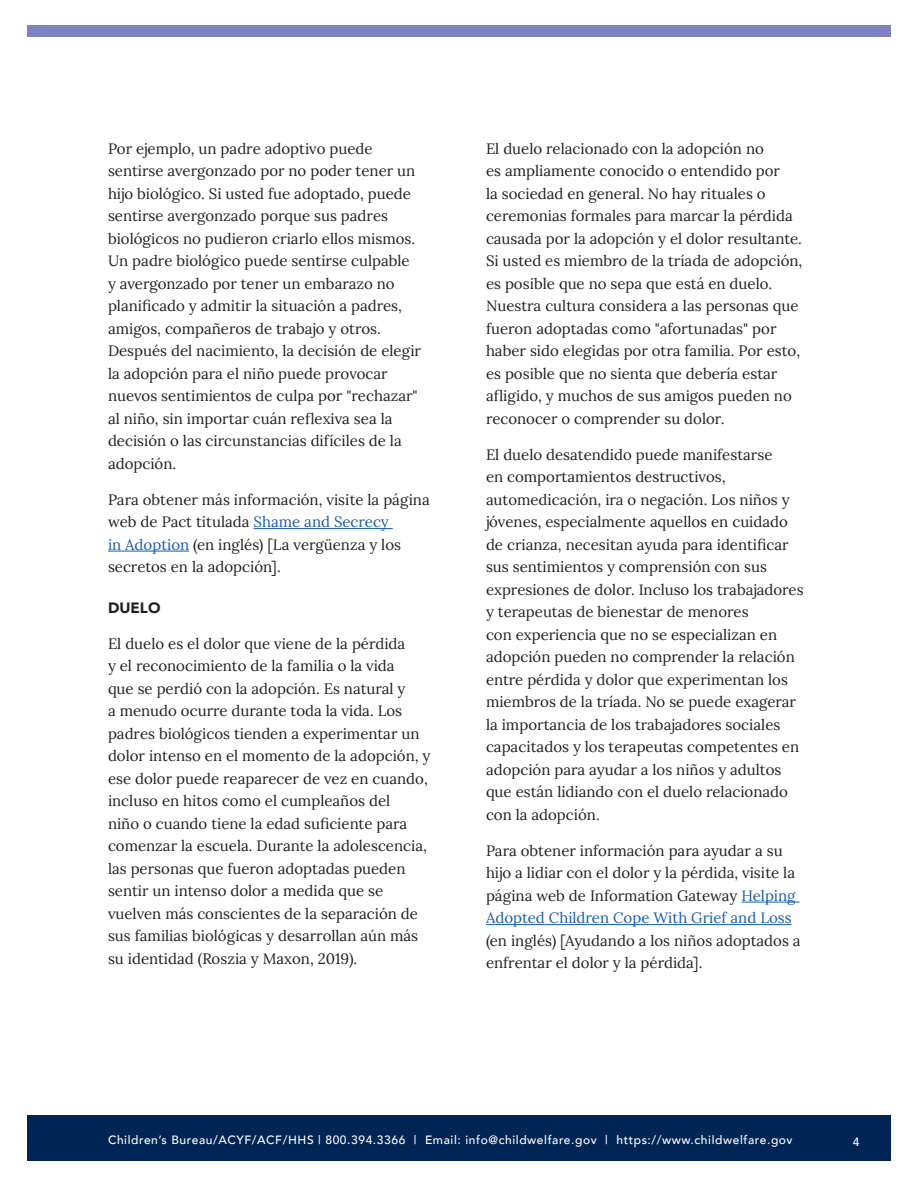
<style>
.page{position:relative;width:918px;height:1188px;background:#fff}
.page>*{position:absolute;margin:0;border:0;box-sizing:border-box;transform-origin:0 0}
.t1{font:15px/22.5px "Lora";color:#231f20}
.t2{font:900 15px "Avenir";color:#231f20}
.t3{font:500 12px "Avenir";letter-spacing:.05em;color:#fff}
.s1{color:#195daa}
</style>
<div class="page">
<div style="left:27px;top:1116px;width:864px;height:45px;background:#002453"></div>
<div style="left:27px;top:26px;width:864px;height:12px;background:#7d81be"></div>
<hr style="left:254px;top:528px;width:139px;height:1px;background:#195daa">
<hr style="left:108px;top:551px;width:81px;height:1px;background:#195daa">
<hr style="left:741px;top:902px;width:59px;height:1px;background:#195daa">
<hr style="left:486px;top:924px;width:306px;height:1px;background:#195daa">
<p class="t1" style="left:108px;top:136px;width:315px">Por ejemplo, un padre adoptivo puede sentirse avergonzado por no poder tener un hijo biológico. Si usted fue adoptado, puede sentirse avergonzado porque sus padres biológicos no pudieron criarlo ellos mismos.<br>Un padre biológico puede sentirse culpable y avergonzado por tener un embarazo no planificado y admitir la situación a padres, amigos, compañeros de trabajo y otros.<br>Después del nacimiento, la decisión de elegir la adopción para el niño puede provocar nuevos sentimientos de culpa por "rechazar" al niño, sin importar cuán reflexiva sea la decisión o las circunstancias difíciles de la adopción.</p>
<p class="t1" style="left:108px;top:487px;width:323px">Para obtener más información, visite la página web de Pact titulada <span class="s1">Shame and Secrecy<br>in Adoption</span> (en inglés) [La vergüenza y los secretos en la adopción].</p>
<h3 class="t2" style="left:108px;top:595px;width:54px">DUELO</h3>
<p class="t1" style="left:108px;top:631px;width:324px">El duelo es el dolor que viene de la pérdida<br>y el reconocimiento de la familia o la vida<br>que se perdió con la adopción. Es natural y<br>a menudo ocurre durante toda la vida. Los padres biológicos tienden a experimentar un dolor intenso en el momento de la adopción, y ese dolor puede reaparecer de vez en cuando, incluso en hitos como el cumpleaños del<br>niño o cuando tiene la edad suficiente para comenzar la escuela. Durante la adolescencia, las personas que fueron adoptadas pueden sentir un intenso dolor a medida que se vuelven más conscientes de la separación de sus familias biológicas y desarrollan aún más su identidad (Roszia y Maxon, 2019).</p>
<p class="t1" style="left:486px;top:136px;width:318px">El duelo relacionado con la adopción no<br>es ampliamente conocido o entendido por<br>la sociedad en general. No hay rituales o ceremonias formales para marcar la pérdida causada por la adopción y el dolor resultante.<br>Si usted es miembro de la tríada de adopción, es posible que no sepa que está en duelo.<br>Nuestra cultura considera a las personas que fueron adoptadas como "afortunadas" por haber sido elegidas por otra familia. Por esto, es posible que no sienta que debería estar afligido, y muchos de sus amigos pueden no reconocer o comprender su dolor.</p>
<p class="t1" style="left:486px;top:442px;width:319px">El duelo desatendido puede manifestarse<br>en comportamientos destructivos, automedicación, ira o negación. Los niños y jóvenes, especialmente aquellos en cuidado de crianza, necesitan ayuda para identificar sus sentimientos y comprensión con sus expresiones de dolor. Incluso los trabajadores y terapeutas de bienestar de menores<br>con experiencia que no se especializan en adopción pueden no comprender la relación entre pérdida y dolor que experimentan los miembros de la tríada. No se puede exagerar la importancia de los trabajadores sociales capacitados y los terapeutas competentes en adopción para ayudar a los niños y adultos que están lidiando con el duelo relacionado con la adopción.</p>
<p class="t1" style="left:486px;top:838px;width:316px">Para obtener información para ayudar a su hijo a lidiar con el dolor y la pérdida, visite la página web de Information Gateway <span class="s1">Helping Adopted Children Cope With Grief and Loss </span>(en inglés) [Ayudando a los niños adoptados a enfrentar el dolor y la pérdida].</p>
<p class="t3" style="left:108px;top:1130px;width:686px">Children’s Bureau/ACYF/ACF/HHS | 800.394.3366 | Email: info@childwelfare.gov | https://www.childwelfare.gov</p>
<p class="t3" style="left:853px;top:1131px;width:8px">4</p>
</div>
